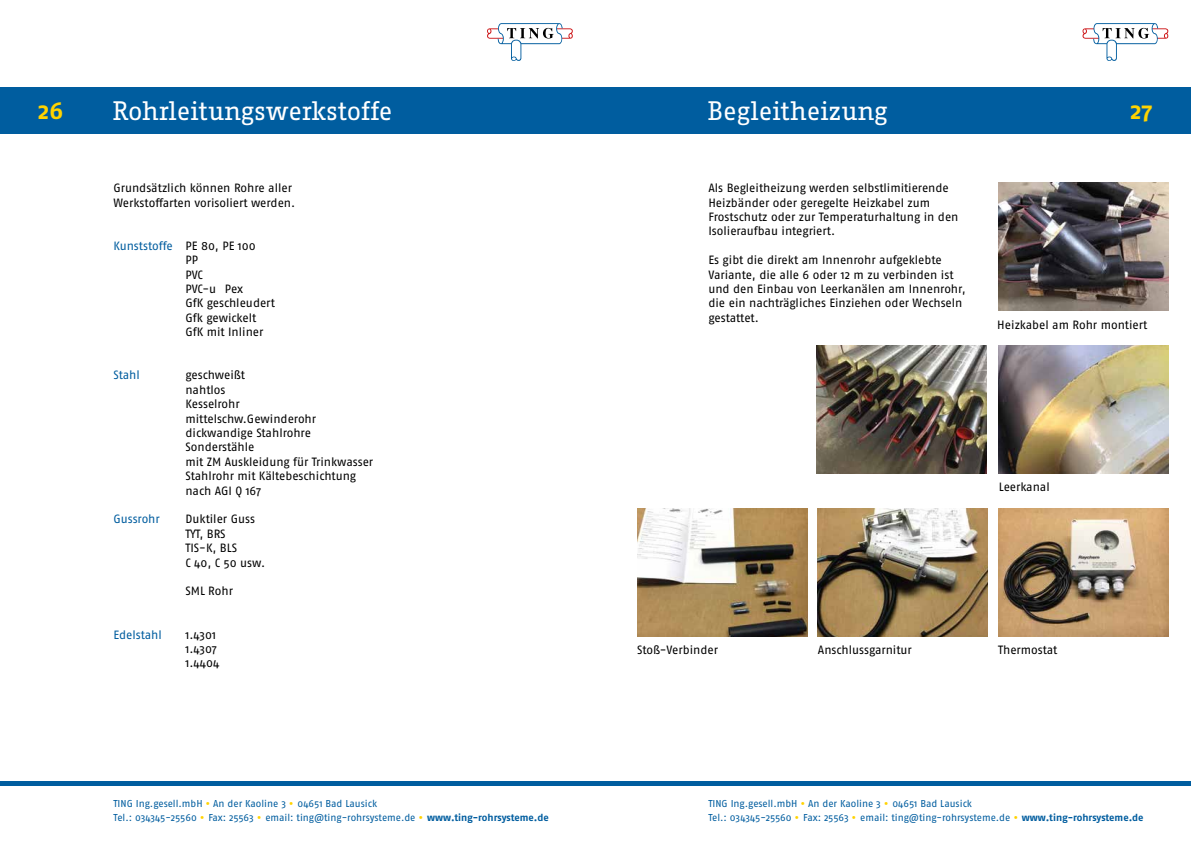
<style>
.page{position:relative;width:1191px;height:842px;background:#fff}
.page>*{position:absolute;margin:0;border:0;box-sizing:border-box;transform-origin:0 0}
.t1{font:26px "Fago Office Serif";letter-spacing:-.005em;color:#fff}
.t2{font:24px "Fago No Bold Caps";color:#ffd300}
.t3{font:12px/14.4px "Fago No";letter-spacing:-.005em;color:#000}
.t4{font:12px "Fago No";color:#005d9f}
.t5{font:10px/14.4px "Fago No";letter-spacing:-.005em;color:#005d9f}
.s1{color:#005d9f}
.s2{font-family:"Fago No Bold Caps";font-size:12px;color:#ffd300}
.s3{font-weight:700}
</style>
<div class="page">
<svg style="left:487px;top:23px;width:86px;height:38px"></svg>
<hr style="left:0;top:781px;width:1191px;height:4px;background:#005d9f">
<svg style="left:1082px;top:23px;width:86px;height:38px"></svg>
<div style="left:0;top:87px;width:1191px;height:46px;background:#005d9f"></div>
<img style="left:998px;top:183px;width:170px;height:127px">
<img style="left:998px;top:346px;width:170px;height:127px">
<img style="left:816px;top:346px;width:171px;height:127px">
<img style="left:998px;top:509px;width:170px;height:127px">
<img style="left:817px;top:509px;width:170px;height:127px">
<img style="left:637px;top:509px;width:170px;height:127px">
<h2 class="t2" style="left:38px;top:96px;width:27px">26</h2>
<h1 class="t1" style="left:708px;top:97px;width:148px">Trinkwasser</h1>
<h2 class="t2" style="left:1130px;top:96px;width:24px">27</h2>
<h1 class="t1" style="left:113px;top:97px;width:281px">Rohrleitungswerkstoffe</h1>
<h1 class="t1" style="left:707px;top:97px;width:181px">Begleitheizung</h1>
<p class="t3" style="left:113px;top:181px;width:183px">Grundsätzlich können Rohre aller<br>Werkstoffarten vorisoliert werden.</p>
<p class="t3" style="left:185px;top:238px;width:91px;text-indent:-72px"><span class="s1">Kunststoffe</span> PE 80, PE 100<br>PP<br>PVC<br>PVC-u Pex<br>GfK geschleudert<br>Gfk gewickelt<br>GfK mit Inliner</p>
<p class="t4" style="left:113px;top:368px;width:28px">Stahl</p>
<p class="t3" style="left:185px;top:368px;width:189px">geschweißt<br>nahtlos<br>Kesselrohr mittelschw.Gewinderohr dickwandige Stahlrohre<br>Sonderstähle<br>mit ZM Auskleidung für Trinkwasser<br>Stahlrohr mit Kältebeschichtung nach AGI Q 167</p>
<p class="t4" style="left:113px;top:512px;width:48px">Gussrohr</p>
<p class="t3" style="left:185px;top:512px;width:81px">Duktiler Guss<br>TYT, BRS<br>TIS-K, BLS<br>C 40, C 50 usw.</p>
<p class="t3" style="left:185px;top:584px;width:49px">SML Rohr</p>
<p class="t4" style="left:113px;top:628px;width:50px">Edelstahl</p>
<p class="t3" style="left:185px;top:627px;width:36px">1.4301<br>1.4307<br>1.4404</p>
<p class="t3" style="left:708px;top:181px;width:251px">Als Begleitheizung werden selbstlimitierende Heizbänder oder geregelte Heizkabel zum Frostschutz oder zur Temperaturhaltung in den Isolieraufbau integriert.</p>
<p class="t3" style="left:708px;top:253px;width:259px">Es gibt die direkt am Innenrohr aufgeklebte Variante, die alle 6 oder 12 m zu verbinden ist und den Einbau von Leerkanälen am Innenrohr, die ein nachträgliches Einziehen oder Wechseln gestattet.</p>
<p class="t3" style="left:997px;top:317px;width:151px">Heizkabel am Rohr montiert</p>
<p class="t3" style="left:998px;top:479px;width:52px">Leerkanal</p>
<p class="t3" style="left:637px;top:642px;width:82px">Stoß-Verbinder</p>
<p class="t3" style="left:818px;top:642px;width:96px">Anschlussgarnitur</p>
<p class="t3" style="left:998px;top:642px;width:61px">Thermostat</p>
<p class="t5" style="left:114px;top:796px;width:437px">TING Ing.gesell.mbH <span class="s2">•</span> An der Kaoline 3 <span class="s2">•</span> 04651 Bad Lausick<br>Tel.: 034345-25560 <span class="s2">•</span> Fax: 25563 <span class="s2">•</span> email: ting@ting-rohrsysteme.de <span class="s2">•</span> <span class="s3">www.ting-rohrsysteme.de</span></p>
<p class="t5" style="left:708px;top:796px;width:437px">TING Ing.gesell.mbH <span class="s2">•</span> An der Kaoline 3 <span class="s2">•</span> 04651 Bad Lausick<br>Tel.: 034345-25560 <span class="s2">•</span> Fax: 25563 <span class="s2">•</span> email: ting@ting-rohrsysteme.de <span class="s2">•</span> <span class="s3">www.ting-rohrsysteme.de</span></p>
</div>
